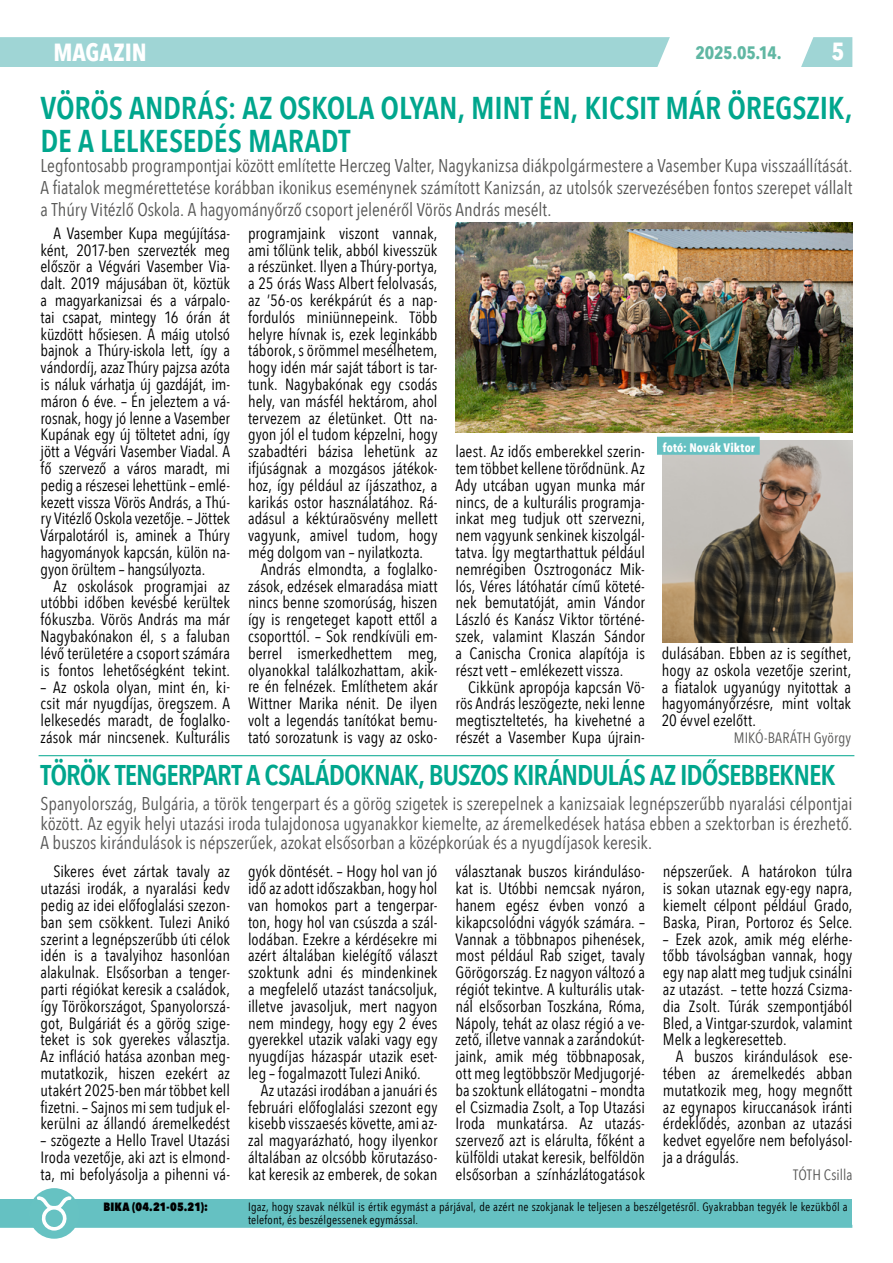
<style>
.page{position:relative;width:893px;height:1263px;background:#fff}
.page>*{position:absolute;margin:0;border:0;box-sizing:border-box;transform-origin:0 0}
.t1{font:600 31.5px/33px "Avenir Next Condensed";letter-spacing:-.005em;color:#00a68d}
.t2{font:600 28.5px "Avenir Next Condensed";letter-spacing:-.035em;color:#00a68d}
.t3{font:700 24.75px "Avenir Next Condensed";color:#fff}
.t4{font:18.45px/22.2px "Avenir Next Condensed";letter-spacing:-.005em;color:#575756;text-align:justify}
.t5{font:700 18px "Avenir Next Condensed";letter-spacing:-.01em;color:#60b7a3}
.t6{font:16.35px/16.8px "Avenir Next Condensed";color:#000;text-align:justify}
.t7{font:15px "Avenir Next Condensed";letter-spacing:.005em;color:#575756}
.t8{font:700 12.3px "Avenir Next Condensed";letter-spacing:.015em;color:#fff}
.t9{font:12px/13px "Avenir Next Condensed";letter-spacing:.015em;color:#000}
.t10{font:800 12px "Avenir Next Condensed";letter-spacing:.01em;color:#000}
</style>
<div class="page">
<img style="left:663px;top:440px;width:189px;height:202px">
<hr style="left:0;top:1225px;width:852px;height:3px;background:#65c1c2">
<div style="left:0;top:37px;width:670px;height:30px;background:#9fd5d5"></div>
<svg style="left:801px;top:37px;width:51px;height:30px;background:#abdada"></svg>
<div style="left:1px;top:1199px;width:851px;height:26px;background:#65c1c2"></div>
<svg style="left:0;top:1199px;width:1px;height:26px"></svg>
<div style="left:29px;top:1188px;width:50px;height:51px;background:#66c2c2;border-radius:50%"></div>
<svg style="left:37px;top:1195px;width:35px;height:35px"></svg>
<hr style="left:39px;top:755px;width:815px;height:1px;background:#00a68d">
<img style="left:455px;top:222px;width:397px;height:210px">
<div style="left:657px;top:437px;width:103px;height:18px;background:#65c1c2"></div>
<h3 class="t3" style="left:53px;top:38px;width:95px">MAGAZIN</h3>
<p class="t5" style="left:695px;top:41px;width:88px">2025.05.14.</p>
<h3 class="t3" style="left:831px;top:36px;width:14px">5</h3>
<h1 class="t1" style="left:41px;top:91px;width:813px">VÖRÖS ANDRÁS: AZ OSKOLA OLYAN, MINT ÉN, KICSIT MÁR ÖREGSZIK,<br>DE A LELKESEDÉS MARADT</h1>
<p class="t4" style="left:41px;top:153px;width:813px">Legfontosabb programpontjai között említette Herczeg Valter, Nagykanizsa diákpolgármestere a Vasember Kupa visszaállítását.<br>A fiatalok megmérettetése korábban ikonikus eseménynek számított Kanizsán, az utolsók szervezésében fontos szerepet vállalt a Thúry Vitézlő Oskola. A hagyományőrző csoport jelenéről Vörös András mesélt.</p>
<p class="t6" style="left:41px;top:224px;width:191px;text-indent:13px">A Vasember Kupa megújítása&shy;ként, 2017-ben szervezték meg először a Végvári Vasember Via&shy;dalt. 2019 májusában öt, köztük a magyarkanizsai és a várpalo&shy;tai csapat, mintegy 16 órán át küzdött hősiesen. A máig utolsó bajnok a Thúry-iskola lett, így a vándordíj, azaz Thúry pajzsa azóta is náluk várhatja új gazdáját, im&shy;máron 6 éve. – Én jeleztem a vá&shy;rosnak, hogy jó lenne a Vasember Kupának egy új töltetet adni, így jött a Végvári Vasember Viadal. A fő szervező a város maradt, mi pedig a részesei lehettünk – emlé&shy;kezett vissza Vörös András, a Thú&shy;ry Vitézlő Oskola vezetője. – Jöttek Várpalotáról is, aminek a Thúry hagyományok kapcsán, külön na&shy;gyon örültem – hangsúlyozta.</p>
<p class="t6" style="left:41px;top:577px;width:191px;text-indent:13px">Az oskolások programjai az utóbbi időben kevésbé kerültek fókuszba. Vörös András ma már Nagybakónakon él, s a faluban lévő területére a csoport számára is fontos lehetőségként tekint.</p>
<p class="t6" style="left:41px;top:678px;width:191px">– Az oskola olyan, mint én, ki&shy;csit már nyugdíjas, öregszem. A lelkesedés maradt, de foglalko&shy;zások már nincsenek. Kulturális</p>
<p class="t6" style="left:248px;top:224px;width:191px">programjaink viszont vannak,</p>
<p class="t6" style="left:248px;top:241px;width:191px">ami tőlünk telik, abból kivesszük</p>
<p class="t6" style="left:248px;top:258px;width:191px">a részünket. Ilyen a Thúry-portya,</p>
<p class="t6" style="left:248px;top:274px;width:191px">a 25 órás Wass Albert felolvasás,</p>
<p class="t6" style="left:248px;top:291px;width:191px">az ’56-os kerékpárút és a nap-</p>
<p class="t6" style="left:248px;top:308px;width:191px">fordulós miniünnepeink. Több</p>
<p class="t6" style="left:248px;top:325px;width:191px">helyre hívnak is, ezek leginkább</p>
<p class="t6" style="left:248px;top:342px;width:191px">táborok, s örömmel mesélhetem,</p>
<p class="t6" style="left:248px;top:358px;width:191px">hogy idén már saját tábort is tar-</p>
<p class="t6" style="left:248px;top:375px;width:191px">tunk. Nagybakónak egy csodás</p>
<p class="t6" style="left:248px;top:392px;width:191px">hely, van másfél hektárom, ahol</p>
<p class="t6" style="left:248px;top:409px;width:191px">tervezem az életünket. Ott na-</p>
<p class="t6" style="left:248px;top:426px;width:191px">gyon jól el tudom képzelni, hogy</p>
<p class="t6" style="left:248px;top:442px;width:191px">szabadtéri bázisa lehetünk az</p>
<p class="t6" style="left:248px;top:459px;width:191px">ifjúságnak a mozgásos játékok-</p>
<p class="t6" style="left:248px;top:476px;width:191px">hoz, így például az íjászathoz, a</p>
<p class="t6" style="left:248px;top:493px;width:191px">karikás ostor használatához. Rá-</p>
<p class="t6" style="left:248px;top:510px;width:191px">adásul a kéktúraösvény mellett</p>
<p class="t6" style="left:248px;top:526px;width:191px">vagyunk, amivel tudom, hogy</p>
<p class="t6" style="left:248px;top:543px;width:177px">még dolgom van – nyilatkozta.</p>
<p class="t6" style="left:261px;top:560px;width:178px">András elmondta, a foglalko-</p>
<p class="t6" style="left:248px;top:577px;width:191px">zások, edzések elmaradása miatt</p>
<p class="t6" style="left:248px;top:594px;width:191px">nincs benne szomorúság, hiszen</p>
<p class="t6" style="left:248px;top:610px;width:191px">így is rengeteget kapott ettől a</p>
<p class="t6" style="left:248px;top:627px;width:191px">csoporttól. – Sok rendkívüli em-</p>
<p class="t6" style="left:248px;top:644px;width:191px">berrel ismerkedhettem meg,</p>
<p class="t6" style="left:248px;top:661px;width:191px">olyanokkal találkozhattam, akik-</p>
<p class="t6" style="left:248px;top:678px;width:191px">re én felnézek. Említhetem akár</p>
<p class="t6" style="left:248px;top:694px;width:191px">Wittner Marika nénit. De ilyen</p>
<p class="t6" style="left:248px;top:711px;width:191px">volt a legendás tanítókat bemu-</p>
<p class="t6" style="left:248px;top:728px;width:191px">tató sorozatunk is vagy az osko-</p>
<p class="t6" style="left:455px;top:442px;width:191px">laest. Az idős emberekkel szerin&shy;tem többet kellene törődnünk. Az Ady utcában ugyan munka már nincs, de a kulturális programja&shy;inkat meg tudjuk ott szervezni, nem vagyunk senkinek kiszolgál&shy;tatva. Így megtarthattuk például nemrégiben Osztrogonácz Mik&shy;lós, Véres látóhatár című köteté&shy;nek bemutatóját, amin Vándor László és Kanász Viktor történé&shy;szek, valamint Klaszán Sándor a Canischa Cronica alapítója is részt vett – emlékezett vissza.</p>
<p class="t6" style="left:455px;top:678px;width:191px;text-indent:13px">Cikkünk apropója kapcsán Vö&shy;rös András leszögezte, neki lenne megtiszteltetés, ha kivehetné a részét a Vasember Kupa újrain-</p>
<p class="t8" style="left:663px;top:440px;width:94px">fotó: Novák Viktor</p>
<p class="t6" style="left:662px;top:644px;width:191px">dulásában. Ebben az is segíthet, hogy az oskola vezetője szerint, a fiatalok ugyanúgy nyitottak a hagyományőrzésre, mint voltak 20 évvel ezelőtt.</p>
<p class="t7" style="left:734px;top:725px;width:119px">MIKÓ-BARÁTH György</p>
<h2 class="t2" style="left:41px;top:750px;width:796px">TÖRÖK TENGERPART A CSALÁDOKNAK, BUSZOS KIRÁNDULÁS AZ IDŐSEBBEKNEK</h2>
<p class="t4" style="left:41px;top:793px;width:813px;line-height:19.5px">Spanyolország, Bulgária, a török tengerpart és a görög szigetek is szerepelnek a kanizsaiak legnépszerűbb nyaralási célpontjai között. Az egyik helyi utazási iroda tulajdonosa ugyanakkor kiemelte, az áremelkedések hatása ebben a szektorban is érezhető.<br>A buszos kirándulások is népszerűek, azokat elsősorban a középkorúak és a nyugdíjasok keresik.</p>
<p class="t6" style="left:41px;top:862px;width:191px;text-indent:13px">Sikeres évet zártak tavaly az utazási irodák, a nyaralási kedv pedig az idei előfoglalási szezon&shy;ban sem csökkent. Tulezi Anikó szerint a legnépszerűbb úti célok idén is a tavalyihoz hasonlóan alakulnak. Elsősorban a tenger&shy;parti régiókat keresik a családok, így Törökországot, Spanyolorszá&shy;got, Bulgáriát és a görög szige&shy;teket is sok gyerekes választja.<br>Az infláció hatása azonban meg&shy;mutatkozik, hiszen ezekért az utakért 2025-ben már többet kell fizetni. – Sajnos mi sem tudjuk el&shy;kerülni az állandó áremelkedést</p>
<p class="t6" style="left:41px;top:1131px;width:191px">– szögezte a Hello Travel Utazási Iroda vezetője, aki azt is elmond&shy;ta, mi befolyásolja a pihenni vá-</p>
<p class="t6" style="left:248px;top:862px;width:191px">gyók döntését. – Hogy hol van jó idő az adott időszakban, hogy hol van homokos part a tengerpar&shy;ton, hogy hol van csúszda a szál&shy;lodában. Ezekre a kérdésekre mi azért általában kielégítő választ szoktunk adni és mindenkinek a megfelelő utazást tanácsoljuk, illetve javasoljuk, mert nagyon nem mindegy, hogy egy 2 éves gyerekkel utazik valaki vagy egy nyugdíjas házaspár utazik eset&shy;leg – fogalmazott Tulezi Anikó.</p>
<p class="t6" style="left:248px;top:1081px;width:191px;text-indent:13px">Az utazási irodában a januári és februári előfoglalási szezont egy kisebb visszaesés követte, ami az&shy;zal magyarázható, hogy ilyenkor általában az olcsóbb körutazáso&shy;kat keresik az emberek, de sokan</p>
<p class="t6" style="left:455px;top:862px;width:191px">választanak buszos kiránduláso&shy;kat is. Utóbbi nemcsak nyáron, hanem egész évben vonzó a kikapcsolódni vágyók számára. – Vannak a többnapos pihenések, most például Rab sziget, tavaly Görögország. Ez nagyon változó a régiót tekintve. A kulturális utak&shy;nál elsősorban Toszkána, Róma, Nápoly, tehát az olasz régió a ve&shy;zető, illetve vannak a zarándokút&shy;jaink, amik még többnaposak, ott meg legtöbbször Medjugorjé&shy;ba szoktunk ellátogatni – mondta el Csizmadia Zsolt, a Top Utazási Iroda munkatársa. Az utazás&shy;szervező azt is elárulta, főként a külföldi utakat keresik, belföldön elsősorban a színházlátogatások</p>
<p class="t6" style="left:663px;top:862px;width:191px">népszerűek. A határokon túlra is sokan utaznak egy-egy napra, kiemelt célpont például Grado, Baska, Piran, Portoroz és Selce.</p>
<p class="t6" style="left:663px;top:930px;width:191px">– Ezek azok, amik még elérhe&shy;tőbb távolságban vannak, hogy egy nap alatt meg tudjuk csinálni az utazást. – tette hozzá Csizma&shy;dia Zsolt. Túrák szempontjából Bled, a Vintgar-szurdok, valamint Melk a legkeresetteb.</p>
<p class="t6" style="left:663px;top:1047px;width:191px;text-indent:13px">A buszos kirándulások ese&shy;tében az áremelkedés abban mutatkozik meg, hogy megnőtt az egynapos kiruccanások iránti érdeklődés, azonban az utazási kedvet egyelőre nem befolyásol&shy;ja a drágulás.</p>
<p class="t7" style="left:793px;top:1162px;width:61px">TÓTH Csilla</p>
<p class="t10" style="left:103px;top:1199px;width:106px">BIKA (04.21-05.21):</p>
<p class="t9" style="left:248px;top:1200px;width:601px">Igaz, hogy szavak nélkül is értik egymást a párjával, de azért ne szokjanak le teljesen a beszélgetésről. Gyakrabban tegyék le kezükből a telefont, és beszélgessenek egymással.</p>
</div>
